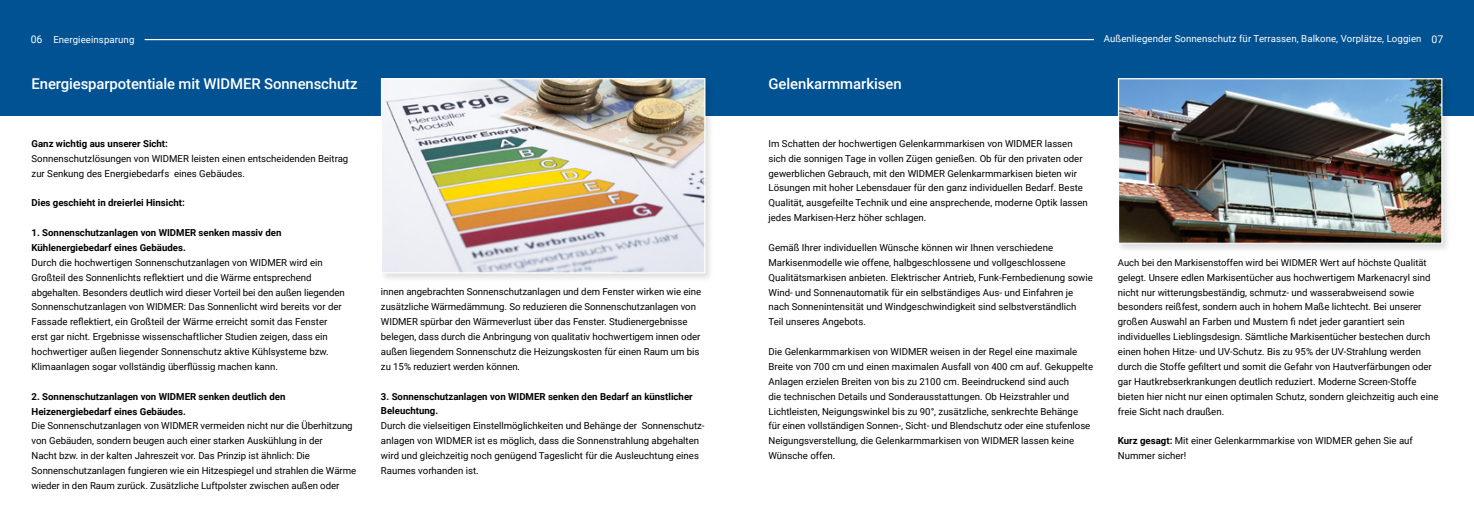
<style>
.page{position:relative;width:1474px;height:521px;background:#fff}
.page>*{position:absolute;margin:0;border:0;box-sizing:border-box;transform-origin:0 0}
.t1{font:500 14.88px "Roboto";letter-spacing:-.01em;color:#fff}
.t2{font:9.62px/14.9px "Roboto";color:#000}
.t3{font:700 9.62px/14.9px "Roboto";color:#000}
.t4{font:9.62px "Roboto";letter-spacing:.01em;color:#fff}
.t5{font:9.45px "Roboto";color:#000}
.s1{font-size:10.5px}
.s2{font-size:9.45px}
.s3{font-weight:700}
</style>
<div class="page">
<div style="left:0;top:0;width:1473px;height:115px;background:#005293"></div>
<hr style="left:145px;top:39px;width:592px;height:1px;background:#fff">
<hr style="left:737px;top:39px;width:356px;height:1px;background:#fff">
<div style="left:379px;top:76px;width:335px;height:206px;background:#000;opacity:.13"></div>
<img style="left:383px;top:80px;width:320px;height:191px">
<div style="left:381px;top:78px;width:324px;height:195px;border:1px solid #fff"></div>
<div style="left:1115px;top:76px;width:336px;height:177px;background:#000;opacity:.13"></div>
<img style="left:1119px;top:80px;width:321px;height:162px">
<div style="left:1117px;top:78px;width:325px;height:166px;border:1px solid #fff"></div>
<p class="t4" style="left:31px;top:32px;width:105px"><span class="s1">06</span> Energieeinsparung</p>
<p class="t4" style="left:1103px;top:32px;width:341px">Außenliegender Sonnenschutz für Terrassen, Balkone, Vorplätze, Loggien <span class="s1">07</span></p>
<h1 class="t1" style="left:32px;top:74px;width:327px">Energiesparpotentiale mit WIDMER Sonnenschutz</h1>
<p class="t3" style="left:32px;top:136px;width:138px">Ganz wichtig aus unserer Sicht:</p>
<p class="t2" style="left:32px;top:150px;width:318px">Sonnenschutzlösungen von WIDMER leisten einen entscheidenden Beitrag zur Senkung des Energiebedarfs eines Gebäudes.</p>
<p class="t3" style="left:32px;top:195px;width:155px">Dies geschieht in dreierlei Hinsicht:</p>
<p class="t3" style="left:32px;top:225px;width:251px">1. Sonnenschutzanlagen von WIDMER senken massiv den<br>Kühlenergiebedarf eines Gebäudes.</p>
<p class="t2" style="left:32px;top:255px;width:315px">Durch die hochwertigen Sonnenschutzanlagen von WIDMER wird ein Großteil des Sonnenlichts reflektiert und die Wärme entsprechend abgehalten. Besonders deutlich wird dieser Vorteil bei den außen liegenden Sonnenschutzanlagen von WIDMER: Das Sonnenlicht wird bereits vor der Fassade reflektiert, ein Großteil der Wärme erreicht somit das Fenster erst gar nicht. Ergebnisse wissenschaftlicher Studien zeigen, dass ein hochwertiger außen liegender Sonnenschutz aktive Kühlsysteme bzw.<br>Klimaanlagen sogar vollständig überflüssig machen kann.</p>
<p class="t3" style="left:32px;top:388px;width:255px">2. Sonnenschutzanlagen von WIDMER senken deutlich den<br>Heizenergiebedarf eines Gebäudes.</p>
<p class="t2" style="left:32px;top:418px;width:326px">Die Sonnenschutzanlagen von WIDMER vermeiden nicht nur die Überhitzung von Gebäuden, sondern beugen auch einer starken Auskühlung in der<br>Nacht bzw. in der kalten Jahreszeit vor. Das Prinzip ist ähnlich: Die Sonnenschutzanlagen fungieren wie ein Hitzespiegel und strahlen die Wärme wieder in den Raum zurück. Zusätzliche Luftpolster zwischen außen oder</p>
<p class="t2" style="left:381px;top:284px;width:322px">innen angebrachten Sonnenschutzanlagen und dem Fenster wirken wie eine zusätzliche Wärmedämmung. So reduzieren die Sonnenschutzanlagen von WIDMER spürbar den Wärmeverlust über das Fenster. Studienergebnisse belegen, dass durch die Anbringung von qualitativ hochwertigem innen oder außen liegendem Sonnenschutz die Heizungskosten für einen Raum um bis zu 15% reduziert werden können.</p>
<p class="t3" style="left:381px;top:388px;width:313px">3. Sonnenschutzanlagen von WIDMER senken den Bedarf an künstlicher<br>Beleuchtung.</p>
<p class="t2" style="left:381px;top:418px;width:325px">Durch die vielseitigen Einstellmöglichkeiten und Behänge der Sonnenschutz&shy;anlagen von WIDMER ist es möglich, dass die Sonnenstrahlung abgehalten wird und gleichzeitig noch genügend Tageslicht für die Ausleuchtung eines Raumes vorhanden ist.</p>
<h1 class="t1" style="left:768px;top:74px;width:135px">Gelenkarmmarkisen</h1>
<p class="t2" style="left:768px;top:136px;width:321px">Im Schatten der hochwertigen Gelenkarmmarkisen von WIDMER lassen sich die sonnigen Tage in vollen Zügen genießen. Ob für den privaten oder gewerblichen Gebrauch, mit den WIDMER Gelenkarmmarkisen bieten wir Lösungen mit hoher Lebensdauer für den ganz individuellen Bedarf. Beste Qualität, ausgefeilte Technik und eine ansprechende, moderne Optik lassen jedes Markisen-Herz höher schlagen.</p>
<p class="t2" style="left:768px;top:240px;width:326px">Gemäß Ihrer individuellen Wünsche können wir Ihnen verschiedene Markisenmodelle wie offene, halbgeschlossene und vollgeschlossene Qualitätsmarkisen anbieten. Elektrischer Antrieb, Funk-Fernbedienung sowie Wind- und Sonnenautomatik für ein selbständiges Aus- und Einfahren je nach Sonnenintensität und Windgeschwindigkeit sind selbstverständlich Teil unseres Angebots.</p>
<p class="t2" style="left:768px;top:344px;width:326px">Die Gelenkarmmarkisen von WIDMER weisen in der Regel eine maximale Breite von 700 cm und einen maximalen Ausfall von 400 cm auf. Gekuppelte Anlagen erzielen Breiten von bis zu 2100 cm. Beeindruckend sind auch<br>die technischen Details und Sonderausstattungen. Ob Heizstrahler und Lichtleisten, Neigungswinkel bis zu 90°, zusätzliche, senkrechte Behänge<br>für einen vollständigen Sonnen-, Sicht- und Blendschutz oder eine stufenlose Neigungsverstellung, die Gelenkarmmarkisen von WIDMER lassen keine Wünsche offen.</p>
<p class="t5" style="left:1117px;top:256px;width:310px">Auch bei den Markisenstoffen wird bei WIDMER Wert auf höchste Qualität</p>
<p class="t2" style="left:1117px;top:269px;width:322px"><span class="s2">gelegt.</span> Unsere edlen Markisentücher aus hochwertigem Markenacryl sind nicht nur witterungsbeständig, schmutz- und wasserabweisend sowie besonders reißfest, sondern auch in hohem Maße lichtecht. Bei unserer großen Auswahl an Farben und Mustern fi ndet jeder garantiert sein individuelles Lieblingsdesign. Sämtliche Markisentücher bestechen durch einen hohen Hitze- und UV-Schutz. Bis zu 95% der UV-Strahlung werden durch die Stoffe gefiltert und somit die Gefahr von Hautverfärbungen oder gar Hautkrebserkrankungen deutlich reduziert. Moderne Screen-Stoffe bieten hier nicht nur einen optimalen Schutz, sondern gleichzeitig auch eine freie Sicht nach draußen.</p>
<p class="t2" style="left:1117px;top:433px;width:296px"><span class="s3">Kurz gesagt:</span> Mit einer Gelenkarmmarkise von WIDMER gehen Sie auf<br>Nummer sicher!</p>
</div>
